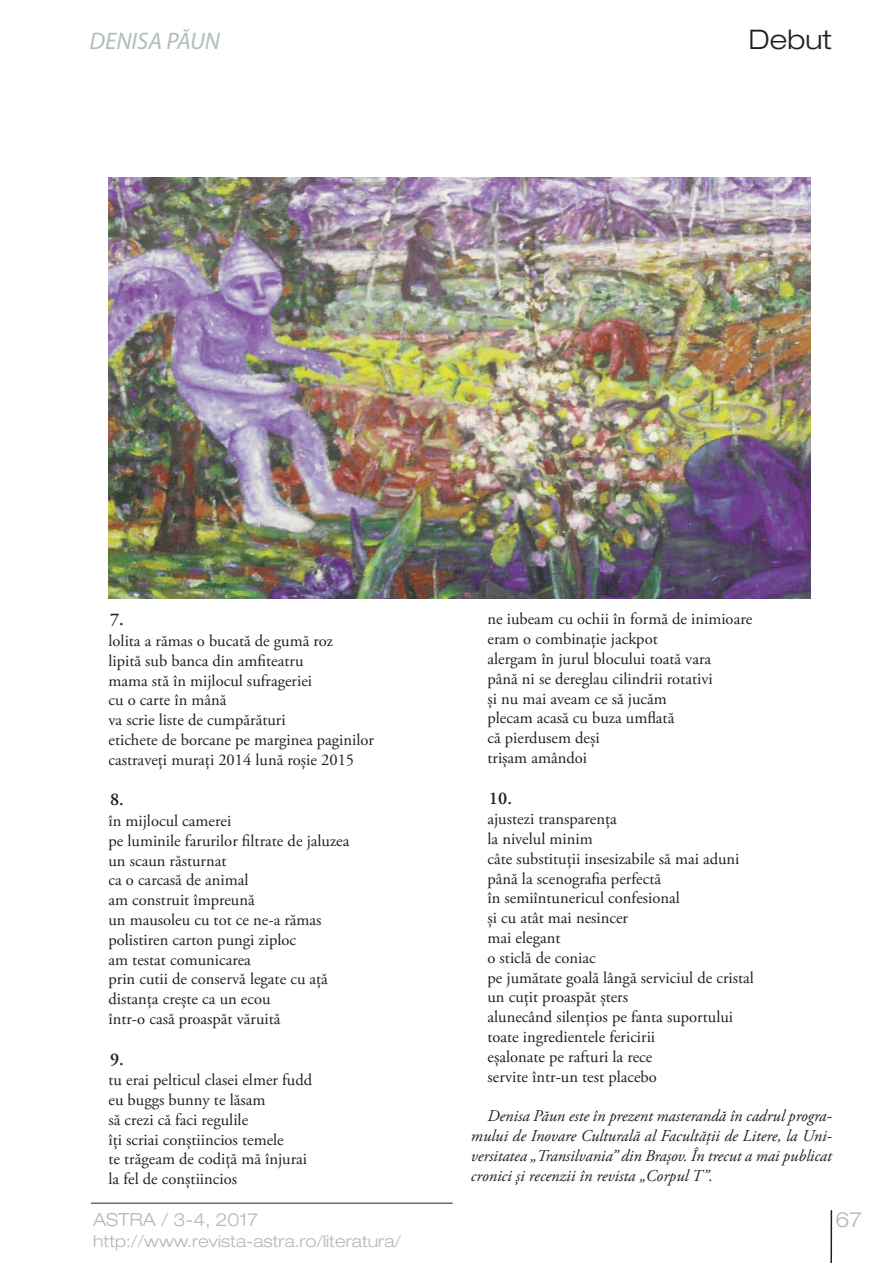
<style>
.page{position:relative;width:883px;height:1263px;background:#fff}
.page>*{position:absolute;margin:0;border:0;box-sizing:border-box;transform-origin:0 0}
.t1{font:300 expanded 27px "Helvetica Neue LT Pro";color:#231f20}
.t2{font:italic 24px "Myriad Pro";color:#b0bdbd}
.t3{font:300 expanded 21px "Helvetica Neue LT Pro";color:#b7b7b6}
.t4{font:300 expanded 18px "Helvetica Neue LT Pro";color:#b7b7b6}
.t5{font:600 18px "Adobe Garamond Pro";color:#231f20}
.t6{font:16.5px/19.8px "Adobe Garamond Pro";color:#231f20}
.t7{font:italic 16.5px/19.8px "Adobe Garamond Pro";color:#231f20;text-align:justify}
.t8{font:300 expanded 16.5px "Helvetica Neue LT Pro";color:#b7b7b6}
</style>
<div class="page">
<img style="left:108px;top:177px;width:702px;height:421px">
<hr style="left:91px;top:1203px;width:361px;height:1px;background:#231f20">
<hr style="left:830px;top:1210px;width:1px;height:53px;background:#231f20">
<h2 class="t2" style="left:90px;top:32px;width:132px">DENISA PĂUN</h2>
<h1 class="t1" style="left:748px;top:30px;width:85px">Debut</h1>
<p class="t5" style="left:110px;top:612px;width:15px">7.</p>
<p class="t6" style="left:108px;top:632px;width:267px">lolita a rămas o bucată de gumă roz<br>lipită sub banca din amfiteatru<br>mama stă în mijlocul sufrageriei<br>cu o carte în mână<br>va scrie liste de cumpărături<br>etichete de borcane pe marginea paginilor castraveți murați 2014 lună roșie 2015</p>
<p class="t5" style="left:110px;top:792px;width:15px">8.</p>
<p class="t6" style="left:108px;top:812px;width:242px">în mijlocul camerei<br>pe luminile farurilor filtrate de jaluzea un scaun răsturnat<br>ca o carcasă de animal<br>am construit împreună<br>un mausoleu cu tot ce ne-a rămas polistiren carton pungi ziploc<br>am testat comunicarea<br>prin cutii de conservă legate cu ață distanța crește ca un ecou<br>într-o casă proaspăt văruită</p>
<p class="t5" style="left:110px;top:1052px;width:15px">9.</p>
<p class="t6" style="left:108px;top:1071px;width:205px">tu erai pelticul clasei elmer fudd eu buggs bunny te lăsam<br>să crezi că faci regulile<br>îți scriai conștiincios temele<br>te trăgeam de codiță mă înjurai la fel de conștiincios</p>
<p class="t4" style="left:93px;top:1213px;width:166px">ASTRA / 3-4, 2017</p>
<p class="t8" style="left:93px;top:1235px;width:309px">http://www.revista-astra.ro/literatura/</p>
<p class="t6" style="left:487px;top:611px;width:266px">ne iubeam cu ochii în formă de inimioare eram o combinație jackpot<br>alergam în jurul blocului toată vara<br>până ni se dereglau cilindrii rotativi<br>și nu mai aveam ce să jucăm<br>plecam acasă cu buza umflată<br>că pierdusem deși<br>trișam amândoi</p>
<p class="t5" style="left:489px;top:791px;width:24px">10.</p>
<p class="t6" style="left:487px;top:810px;width:268px">ajustezi transparența<br>la nivelul minim<br>câte substituții insesizabile să mai aduni până la scenografia perfectă<br>în semiîntunericul confesional<br>și cu atât mai nesincer<br>mai elegant<br>o sticlă de coniac<br>pe jumătate goală lângă serviciul de cristal un cuțit proaspăt șters<br>alunecând silențios pe fanta suportului toate ingredientele fericirii<br>eșalonate pe rafturi la rece<br>servite într-un test placebo</p>
<p class="t7" style="left:471px;top:1107px;width:362px;text-indent:16px">Denisa Păun este în prezent masterandă în cadrul progra&shy;mului de Inovare Culturală al Facultății de Litere, la Uni&shy;versitatea „Transilvania” din Brașov. În trecut a mai publicat cronici și recenzii în revista „Corpul T”.</p>
<p class="t3" style="left:835px;top:1212px;width:28px">67</p>
</div>
